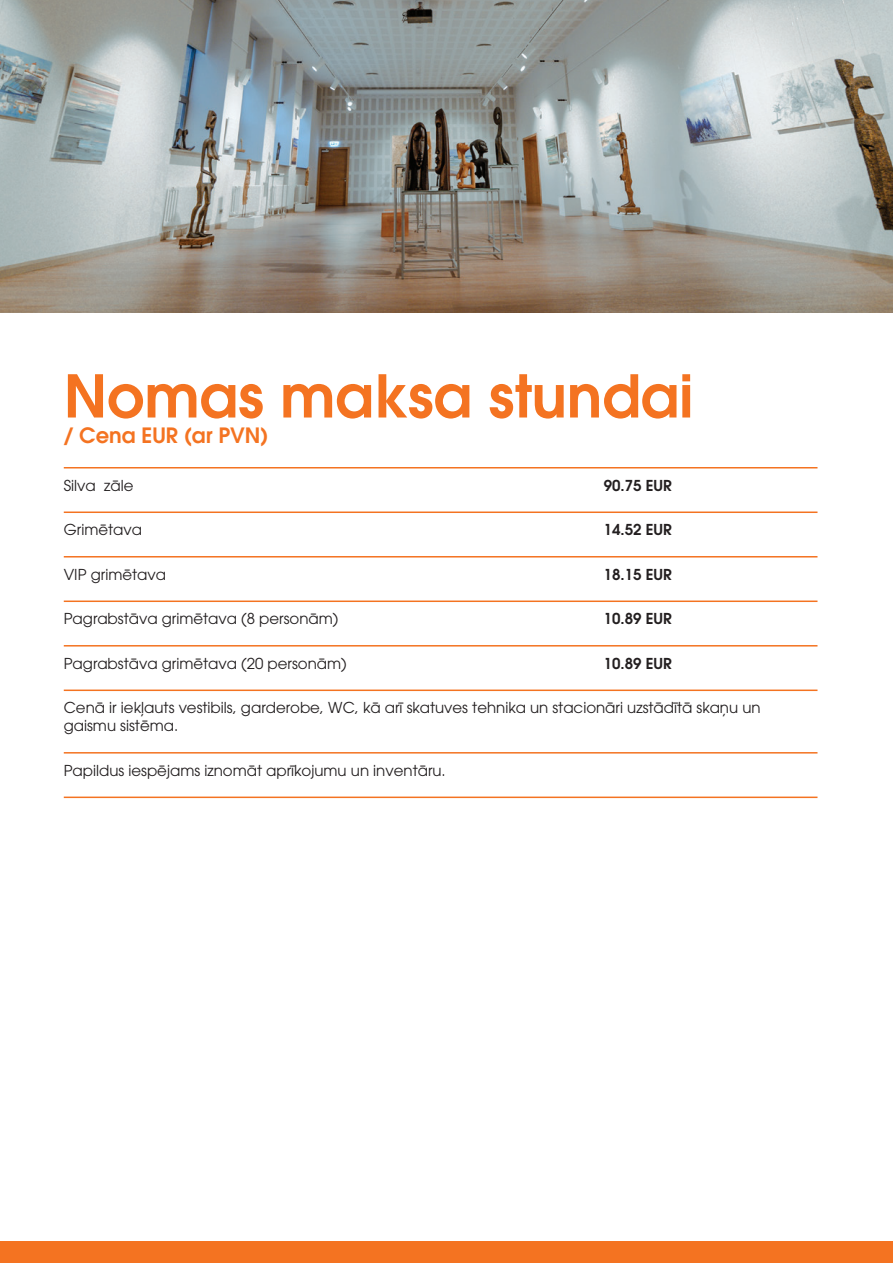
<style>
.page{position:relative;width:893px;height:1263px;background:#fff}
.page>*{position:absolute;margin:0;border:0;box-sizing:border-box;transform-origin:0 0}
.t1{font:600 58.5px "ITC Avant Garde Pro";color:#f47321}
.t2{font:600 21px "ITC Avant Garde Pro";color:#f47321}
.t3{font:15px/18px "ITC Avant Garde Pro";color:#231f20}
.t4{font:600 15px "ITC Avant Garde Pro";color:#231f20}
</style>
<div class="page">
<div style="left:0;top:1242px;width:893px;height:21px;background:#f47321"></div>
<hr style="left:64px;top:467px;width:753px;height:1px;background:#f47321">
<hr style="left:64px;top:511px;width:753px;height:2px;background:#f47321">
<hr style="left:64px;top:556px;width:753px;height:1px;background:#f47321">
<hr style="left:64px;top:600px;width:753px;height:2px;background:#f47321">
<hr style="left:64px;top:645px;width:753px;height:1px;background:#f47321">
<hr style="left:64px;top:689px;width:753px;height:2px;background:#f47321">
<hr style="left:64px;top:752px;width:753px;height:1px;background:#f47321">
<hr style="left:64px;top:796px;width:753px;height:2px;background:#f47321">
<img style="left:0;top:0;width:893px;height:312px">
<h1 class="t1" style="left:64px;top:358px;width:631px">Nomas maksa stundai</h1>
<h2 class="t2" style="left:64px;top:421px;width:206px">/ Cena EUR (ar PVN)</h2>
<p class="t3" style="left:64px;top:476px;width:71px">Silva zāle</p>
<p class="t4" style="left:604px;top:475px;width:70px">90.75 EUR</p>
<p class="t3" style="left:64px;top:521px;width:80px">Grimētava</p>
<p class="t4" style="left:604px;top:520px;width:70px">14.52 EUR</p>
<p class="t3" style="left:64px;top:565px;width:104px">VIP grimētava</p>
<p class="t4" style="left:604px;top:564px;width:70px">18.15 EUR</p>
<p class="t3" style="left:64px;top:610px;width:276px">Pagrabstāva grimētava (8 personām)</p>
<p class="t4" style="left:604px;top:609px;width:70px">10.89 EUR</p>
<p class="t3" style="left:64px;top:654px;width:284px">Pagrabstāva grimētava (20 personām)</p>
<p class="t4" style="left:604px;top:653px;width:70px">10.89 EUR</p>
<p class="t3" style="left:64px;top:699px;width:698px">Cenā ir iekļauts vestibils, garderobe, WC, kā arī skatuves tehnika un stacionāri uzstādītā skaņu un gaismu sistēma.</p>
<p class="t3" style="left:64px;top:761px;width:383px">Papildus iespējams iznomāt aprīkojumu un inventāru.</p>
</div>
